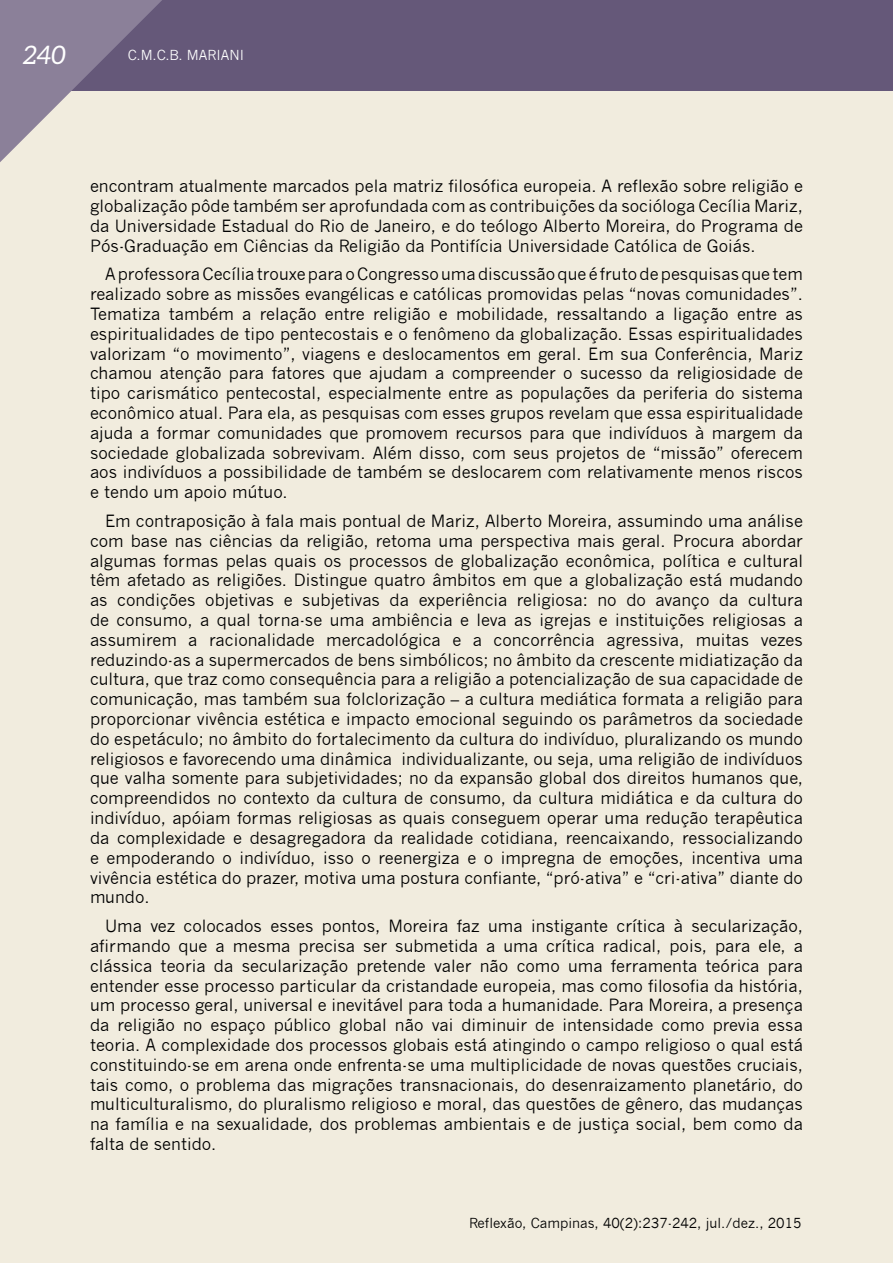
<style>
.page{position:relative;width:893px;height:1263px;background:#f1ecde}
.page>*{position:absolute;margin:0;border:0;box-sizing:border-box;transform-origin:0 0}
.t1{font:italic 25.5px "Aleo";color:#fff}
._05_0_texto{font:16.5px/19.8px "News Gothic";color:#000;text-align:justify}
.t2{font:13.5px "News Gothic";color:#000}
.t3{font:13.5px "News Gothic";color:#fff}
</style>
<div class="page">
<div style="left:0;top:0;width:893px;height:90px;background:#655879"></div>
<svg style="left:0;top:0;width:162px;height:162px"></svg>
<h1 class="t1" style="left:23px;top:40px;width:45px">240</h1>
<p class="t3" style="left:128px;top:48px;width:118px">C.M.C.B. MARIANI</p>
<p class="_05_0_texto" style="left:90px;top:176px;width:714px">encontram atualmente marcados pela matriz filosófica europeia. A reflexão sobre religião e globalização pôde também ser aprofundada com as contribuições da socióloga Cecília Mariz, da Universidade Estadual do Rio de Janeiro, e do teólogo Alberto Moreira, do Programa de Pós-Graduação em Ciências da Religião da Pontifícia Universidade Católica de Goiás.</p>
<p class="_05_0_texto" style="left:90px;top:265px;width:714px;text-indent:15px">A professora Cecília trouxe para o Congresso uma discussão que é fruto de pesquisas que tem realizado sobre as missões evangélicas e católicas promovidas pelas “novas comunidades”.<br>Tematiza também a relação entre religião e mobilidade, ressaltando a ligação entre as espiritualidades de tipo pentecostais e o fenômeno da globalização. Essas espiritualidades valorizam “o movimento”, viagens e deslocamentos em geral. Em sua Conferência, Mariz chamou atenção para fatores que ajudam a compreender o sucesso da religiosidade de tipo carismático pentecostal, especialmente entre as populações da periferia do sistema econômico atual. Para ela, as pesquisas com esses grupos revelam que essa espiritualidade ajuda a formar comunidades que promovem recursos para que indivíduos à margem da sociedade globalizada sobrevivam. Além disso, com seus projetos de “missão” oferecem aos indivíduos a possibilidade de também se deslocarem com relativamente menos riscos e tendo um apoio mútuo.</p>
<p class="_05_0_texto" style="left:90px;top:511px;width:714px;text-indent:15px">Em contraposição à fala mais pontual de Mariz, Alberto Moreira, assumindo uma análise com base nas ciências da religião, retoma uma perspectiva mais geral. Procura abordar algumas formas pelas quais os processos de globalização econômica, política e cultural têm afetado as religiões. Distingue quatro âmbitos em que a globalização está mudando as condições objetivas e subjetivas da experiência religiosa: no do avanço da cultura de consumo, a qual torna-se uma ambiência e leva as igrejas e instituições religiosas a assumirem a racionalidade mercadológica e a concorrência agressiva, muitas vezes reduzindo-as a supermercados de bens simbólicos; no âmbito da crescente midiatização da cultura, que traz como consequência para a religião a potencialização de sua capacidade de comunicação, mas também sua folclorização – a cultura mediática formata a religião para proporcionar vivência estética e impacto emocional seguindo os parâmetros da sociedade do espetáculo; no âmbito do fortalecimento da cultura do indivíduo, pluralizando os mundo religiosos e favorecendo uma dinâmica individualizante, ou seja, uma religião de indivíduos que valha somente para subjetividades; no da expansão global dos direitos humanos que, compreendidos no contexto da cultura de consumo, da cultura midiática e da cultura do indivíduo, apóiam formas religiosas as quais conseguem operar uma redução terapêutica da complexidade e desagregadora da realidade cotidiana, reencaixando, ressocializando e empoderando o indivíduo, isso o reenergiza e o impregna de emoções, incentiva uma vivência estética do prazer, motiva uma postura confiante, “pró-ativa” e “cri-ativa” diante do mundo.</p>
<p class="_05_0_texto" style="left:90px;top:916px;width:714px;text-indent:15px">Uma vez colocados esses pontos, Moreira faz uma instigante crítica à secularização, afirmando que a mesma precisa ser submetida a uma crítica radical, pois, para ele, a clássica teoria da secularização pretende valer não como uma ferramenta teórica para entender esse processo particular da cristandade europeia, mas como filosofia da história, um processo geral, universal e inevitável para toda a humanidade. Para Moreira, a presença da religião no espaço público global não vai diminuir de intensidade como previa essa teoria. A complexidade dos processos globais está atingindo o campo religioso o qual está constituindo-se em arena onde enfrenta-se uma multiplicidade de novas questões cruciais, tais como, o problema das migrações transnacionais, do desenraizamento planetário, do multiculturalismo, do pluralismo religioso e moral, das questões de gênero, das mudanças na família e na sexualidade, dos problemas ambientais e de justiça social, bem como da falta de sentido.</p>
<p class="t2" style="left:469px;top:1215px;width:334px">Reflexão, Campinas, 40(2):237-242, jul./dez., 2015</p>
</div>
